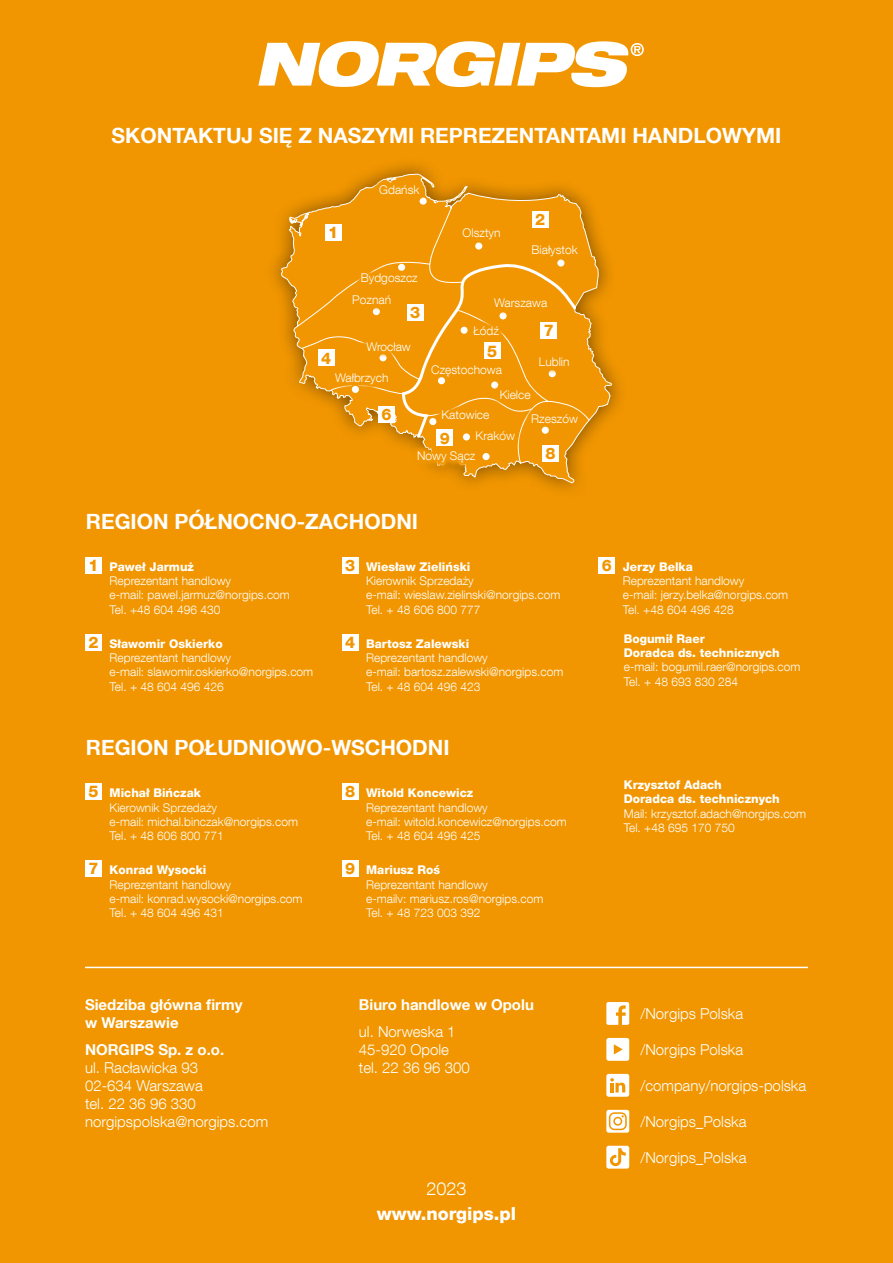
<style>
.page{position:relative;width:893px;height:1263px;background:#f19600}
.page>*{position:absolute;margin:0;border:0;box-sizing:border-box;transform-origin:0 0}
.t1{font:700 21px "Helvetica Neue LT Com";color:#fff}
.t2{font:800 18px "Helvetica Neue LT Com";color:#fff}
.t3{font:300 18px "Helvetica Neue LT Com";color:#fff}
.t4{font:800 15.9px "Helvetica Neue LT Com";color:#f19600}
.t5{font:300 15px/18px "Helvetica Neue LT Com";color:#fff}
.t6{font:700 15px/18px "Helvetica Neue LT Com";color:#fff}
.t7{font:300 12px/14.4px "Helvetica Neue LT Com";color:#fff}
.t8{font:800 12px/14.4px "Helvetica Neue LT Com";color:#fff}
.s1{font-weight:800;font-size:15.9px;color:#f19600}
.s2{font-weight:800}
</style>
<div class="page">
<svg style="left:258px;top:41px;width:386px;height:46px"></svg>
<div style="left:85px;top:557px;width:17px;height:17px;background:#fff"></div>
<div style="left:85px;top:634px;width:17px;height:17px;background:#fff"></div>
<div style="left:342px;top:557px;width:17px;height:17px;background:#fff"></div>
<div style="left:342px;top:634px;width:17px;height:17px;background:#fff"></div>
<div style="left:598px;top:557px;width:17px;height:17px;background:#fff"></div>
<div style="left:85px;top:783px;width:17px;height:17px;background:#fff"></div>
<div style="left:85px;top:860px;width:17px;height:17px;background:#fff"></div>
<div style="left:342px;top:783px;width:17px;height:17px;background:#fff"></div>
<div style="left:342px;top:860px;width:17px;height:17px;background:#fff"></div>
<svg style="left:606px;top:1002px;width:23px;height:23px"></svg>
<div style="left:606px;top:1038px;width:23px;height:23px;background:#fff;border-radius:2px"></div>
<svg style="left:614px;top:1044px;width:9px;height:10px"></svg>
<div style="left:606px;top:1074px;width:23px;height:23px;background:#fff;border-radius:2px"></div>
<svg style="left:606px;top:1110px;width:23px;height:23px"></svg>
<div style="left:606px;top:1146px;width:23px;height:22px;background:#fff;border-radius:2px"></div>
<svg style="left:610px;top:1078px;width:15px;height:14px"></svg>
<svg style="left:609px;top:1112px;width:18px;height:18px"></svg>
<svg style="left:610px;top:1148px;width:16px;height:18px"></svg>
<hr style="left:85px;top:967px;width:723px;height:1px;background:#fff">
<svg style="left:281px;top:173px;width:331px;height:310px"></svg>
<div style="left:419px;top:197px;width:8px;height:8px;background:#fff;border-radius:50%"></div>
<div style="left:418px;top:196px;width:10px;height:10px;border:2px solid #f19600;border-radius:50%"></div>
<svg style="left:297px;top:207px;width:293px;height:257px"></svg>
<div style="left:325px;top:224px;width:17px;height:17px;background:#fff"></div>
<div style="left:532px;top:211px;width:17px;height:17px;background:#fff"></div>
<div style="left:407px;top:304px;width:17px;height:17px;background:#fff"></div>
<div style="left:318px;top:349px;width:17px;height:17px;background:#fff"></div>
<div style="left:378px;top:406px;width:17px;height:17px;background:#fff"></div>
<div style="left:540px;top:322px;width:17px;height:17px;background:#fff"></div>
<div style="left:484px;top:342px;width:17px;height:17px;background:#fff"></div>
<div style="left:436px;top:429px;width:17px;height:17px;background:#fff"></div>
<div style="left:542px;top:445px;width:17px;height:17px;background:#fff"></div>
<div style="left:372px;top:178px;width:55px;height:24px;background:#f19600"></div>
<div style="left:354px;top:266px;width:71px;height:26px;background:#f19600"></div>
<div style="left:345px;top:288px;width:53px;height:24px;background:#f19600"></div>
<div style="left:359px;top:335px;width:59px;height:24px;background:#f19600"></div>
<div style="left:466px;top:318px;width:40px;height:24px;background:#f19600"></div>
<div style="left:487px;top:292px;width:68px;height:23px;background:#f19600"></div>
<div style="left:525px;top:238px;width:61px;height:26px;background:#f19600"></div>
<div style="left:456px;top:221px;width:51px;height:26px;background:#f19600"></div>
<div style="left:328px;top:367px;width:68px;height:25px;background:#f19600"></div>
<div style="left:434px;top:402px;width:63px;height:24px;background:#f19600"></div>
<div style="left:469px;top:424px;width:54px;height:24px;background:#f19600"></div>
<svg style="left:410px;top:444px;width:73px;height:26px"></svg>
<div style="left:524px;top:407px;width:61px;height:23px;background:#f19600"></div>
<div style="left:532px;top:350px;width:45px;height:24px;background:#f19600"></div>
<div style="left:493px;top:383px;width:45px;height:23px;background:#f19600"></div>
<div style="left:424px;top:358px;width:86px;height:25px;background:#f19600"></div>
<div style="left:437px;top:376px;width:9px;height:9px;background:#fff;border-radius:50%"></div>
<div style="left:436px;top:376px;width:11px;height:10px;border:2px solid #f19600;border-radius:50%"></div>
<div style="left:351px;top:385px;width:9px;height:9px;background:#fff;border-radius:50%"></div>
<div style="left:350px;top:384px;width:10px;height:10px;border:2px solid #f19600;border-radius:50%"></div>
<div style="left:541px;top:426px;width:9px;height:8px;background:#fff;border-radius:50%"></div>
<div style="left:540px;top:425px;width:10px;height:10px;border:2px solid #f19600;border-radius:50%"></div>
<h1 class="t1" style="left:112px;top:123px;width:671px">SKONTAKTUJ SIĘ Z NASZYMI REPREZENTANTAMI HANDLOWYMI</h1>
<h3 class="t4" style="left:328px;top:223px;width:12px">1</h3>
<h3 class="t4" style="left:321px;top:348px;width:12px">4</h3>
<p class="t7" style="left:379px;top:182px;width:42px">Gdańsk</p>
<p class="t7" style="left:352px;top:267px;width:67px;line-height:21.9px;text-indent:9px">Bydgoszcz<br>Poznań</p>
<p class="t7" style="left:366px;top:339px;width:46px">Wrocław</p>
<h3 class="t4" style="left:410px;top:303px;width:12px">3</h3>
<p class="t7" style="left:335px;top:371px;width:55px">Wałbrzych</p>
<p class="t7" style="left:463px;top:225px;width:39px">Olsztyn</p>
<h3 class="t4" style="left:535px;top:210px;width:12px">2</h3>
<p class="t7" style="left:532px;top:242px;width:48px">Białystok</p>
<p class="t7" style="left:494px;top:295px;width:55px">Warszawa</p>
<p class="t7" style="left:473px;top:323px;width:27px">Łódź</p>
<h3 class="t4" style="left:487px;top:341px;width:12px">5</h3>
<p class="t7" style="left:431px;top:362px;width:72px">Częstochowa</p>
<p class="t7" style="left:500px;top:387px;width:32px">Kielce</p>
<h3 class="t4" style="left:544px;top:321px;width:12px">7</h3>
<p class="t7" style="left:539px;top:355px;width:32px">Lublin</p>
<h3 class="t4" style="left:381px;top:405px;width:12px">6</h3>
<p class="t7" style="left:476px;top:403px;width:41px;line-height:21.9px;text-indent:-34px">Katowice<br>Kraków</p>
<p class="t7" style="left:417px;top:448px;width:60px">Nowy Sącz</p>
<h3 class="t4" style="left:440px;top:428px;width:12px">9</h3>
<p class="t7" style="left:531px;top:411px;width:48px">Rzeszów</p>
<h3 class="t4" style="left:545px;top:444px;width:12px">8</h3>
<h1 class="t1" style="left:86px;top:508px;width:334px">REGION PÓŁNOCNO-ZACHODNI</h1>
<p class="t7" style="left:110px;top:559px;width:182px;text-indent:-21px"><span class="s1">1</span> <span class="s2">Paweł Jarmuż<br></span>Reprezentant handlowy<br>e-mail: pawel.jarmuz@norgips.com<br>Tel. +48 604 496 430</p>
<p class="t7" style="left:110px;top:636px;width:205px;text-indent:-21px"><span class="s1">2</span> <span class="s2">Sławomir Oskierko<br></span>Reprezentant handlowy<br>e-mail: slawomir.oskierko@norgips.com<br>Tel. + 48 604 496 426</p>
<p class="t7" style="left:366px;top:559px;width:196px;text-indent:-21px"><span class="s1">3</span> <span class="s2">Wiesław Zieliński<br></span>Kierownik Sprzedaży<br>e-mail: wieslaw.zielinski@norgips.com<br>Tel. + 48 606 800 777</p>
<p class="t7" style="left:366px;top:636px;width:199px;text-indent:-21px"><span class="s1">4</span> <span class="s2">Bartosz Zalewski<br></span>Reprezentant handlowy<br>e-mail: bartosz.zalewski@norgips.com<br>Tel. + 48 604 496 423</p>
<h1 class="t1" style="left:86px;top:734px;width:365px">REGION POŁUDNIOWO-WSCHODNI</h1>
<p class="t7" style="left:110px;top:785px;width:190px;text-indent:-21px"><span class="s1">5</span> <span class="s2">Michał Bińczak<br></span>Kierownik Sprzedaży<br>e-mail: michal.binczak@norgips.com<br>Tel. + 48 606 800 771</p>
<p class="t7" style="left:110px;top:862px;width:194px;text-indent:-21px"><span class="s1">7</span> <span class="s2">Konrad Wysocki<br></span>Reprezentant handlowy<br>e-mail: konrad.wysocki@norgips.com<br>Tel. + 48 604 496 431</p>
<p class="t7" style="left:366px;top:785px;width:202px;text-indent:-21px"><span class="s1">8</span> <span class="s2">Witold Koncewicz<br></span>Reprezentant handlowy<br>e-mail: witold.koncewicz@norgips.com<br>Tel. + 48 604 496 425</p>
<p class="t7" style="left:366px;top:862px;width:179px;text-indent:-21px"><span class="s1">9</span> <span class="s2">Mariusz Roś<br></span>Reprezentant handlowy<br>e-mailv: mariusz.ros@norgips.com<br>Tel. + 48 723 003 392</p>
<p class="t7" style="left:623px;top:559px;width:167px;text-indent:-21px"><span class="s1">6</span> <span class="s2">Jerzy Belka<br></span>Reprezentant handlowy<br>e-mail: jerzy.belka@norgips.com<br>Tel. +48 604 496 428</p>
<p class="t8" style="left:624px;top:631px;width:158px">Bogumił Raer<br>Doradca ds. technicznych</p>
<p class="t7" style="left:624px;top:660px;width:178px">e-mail: bogumil.raer@norgips.com<br>Tel. + 48 693 830 284</p>
<p class="t8" style="left:624px;top:777px;width:158px">Krzysztof Adach<br>Doradca ds. technicznych</p>
<p class="t7" style="left:624px;top:806px;width:184px">Mail: krzysztof.adach@norgips.com<br>Tel. +48 695 170 750</p>
<p class="t6" style="left:85px;top:995px;width:159px">Siedziba główna firmy w Warszawie</p>
<p class="t6" style="left:85px;top:1040px;width:141px">NORGIPS Sp. z o.o.</p>
<p class="t5" style="left:85px;top:1058px;width:185px">ul. Racławicka 93<br>02-634 Warszawa<br>tel. 22 36 96 330 norgipspolska@norgips.com</p>
<p class="t6" style="left:359px;top:995px;width:176px">Biuro handlowe w Opolu</p>
<p class="t5" style="left:359px;top:1022px;width:112px">ul. Norweska 1<br>45-920 Opole tel. 22 36 96 300</p>
<h2 class="t3" style="left:426px;top:1177px;width:42px">2023</h2>
<h2 class="t2" style="left:377px;top:1203px;width:141px">www.norgips.pl</h2>
<p class="t5" style="left:640px;top:1004px;width:104px">/Norgips Polska</p>
<p class="t5" style="left:640px;top:1040px;width:104px">/Norgips Polska</p>
<p class="t5" style="left:640px;top:1076px;width:167px">/company/norgips-polska</p>
<p class="t5" style="left:640px;top:1112px;width:108px">/Norgips_Polska</p>
<p class="t5" style="left:640px;top:1148px;width:108px">/Norgips_Polska</p>
</div>
